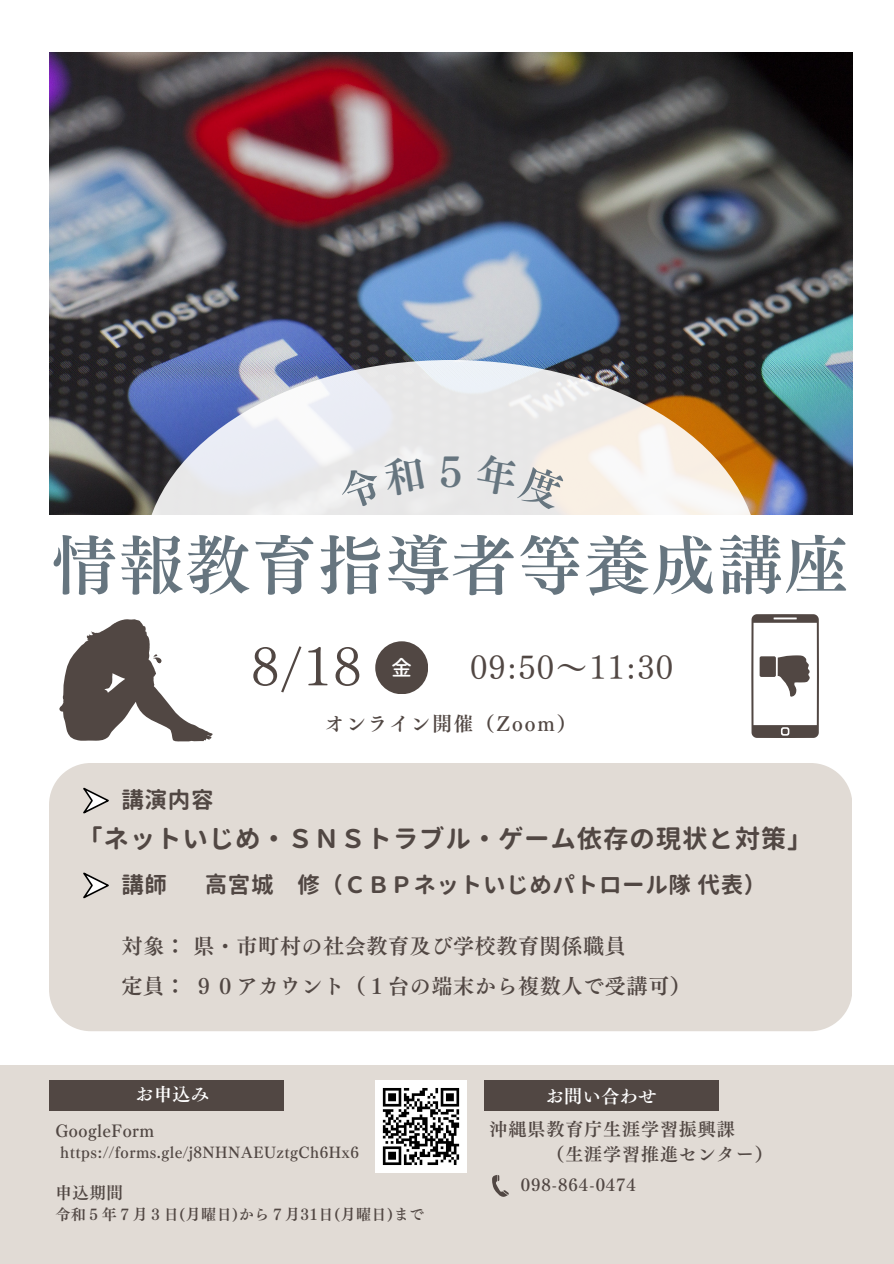
<style>
.page{position:relative;width:894px;height:1264px;background:#fff}
.page>*{position:absolute;margin:0;border:0;box-sizing:border-box;transform-origin:0 0}
.t1{font:64.5px "Canva Tsuku Min Pr 6 N B";letter-spacing:.03em;color:#66757f}
.t2{font:54px "Canva Tsuku Min Pr 6 N R";color:#514743}
.t3{font:40.5px "Canva Tsuku Min Pr 6 N B";color:#66757f}
.t4{font:33px "Canva Tsuku Min Pr 6 N R";letter-spacing:.03em;color:#514743}
.t5{font:700 25.5px "Gen Jyuu Gothic";letter-spacing:.03em;color:#514743}
.t6{font:700 22.5px "Gen Jyuu Gothic";letter-spacing:.03em;color:#514743}
.t7{font:21px "Canva Tsuku Min Pr 6 N B";letter-spacing:.03em;color:#514743}
.t8{font:500 21px "Gen Jyuu Gothic";color:#fff}
.t9{font:19.5px "Canva Tsuku Min Pr 6 N B";letter-spacing:.1em;color:#514743}
.t10{font:18px "Canva Tsuku Min Pr 6 N B";letter-spacing:.05em;color:#514743}
.t11{font:18px "Canva Tsuku Min Pr 6 N B";letter-spacing:.03em;color:#fff}
.t12{font:16.5px "Canva Tsuku Min Pr 6 N B";letter-spacing:.03em;color:#514743}
.t13{font:16.5px "Canva Tsuku Min Pr 6 N B";letter-spacing:.05em;color:#514743}
.t14{font:15px "Canva Tsuku Min Pr 6 N B";letter-spacing:.03em;color:#514743}
</style>
<div class="page">
<img style="left:49px;top:52px;width:803px;height:462px">
<svg style="left:143px;top:360px;width:615px;height:403px"></svg>
<div style="left:375px;top:641px;width:53px;height:53px;background:#514743;border-radius:50%"></div>
<div style="left:0;top:1065px;width:893px;height:198px;background:#e1dbd5"></div>
<svg style="left:492px;top:1175px;width:16px;height:22px"></svg>
<div style="left:483px;top:1080px;width:235px;height:30px;background:#514743"></div>
<div style="left:49px;top:763px;width:802px;height:268px;background:#e1dbd5"></div>
<svg style="left:83px;top:787px;width:26px;height:26px"></svg>
<svg style="left:83px;top:872px;width:26px;height:26px"></svg>
<div style="left:49px;top:1080px;width:235px;height:30px;background:#514743"></div>
<svg style="left:751px;top:614px;width:67px;height:124px"></svg>
<svg style="left:59px;top:619px;width:154px;height:122px"></svg>
<img style="left:375px;top:1080px;width:91px;height:91px">
<svg style="left:335px;top:454px;width:90px;height:57px"></svg>
<svg style="left:474px;top:453px;width:91px;height:58px;background:#ece9e6"></svg>
<p class="t3" style="left:430px;top:451px;width:42px">５</p>
<p class="t1" style="left:52px;top:532px;width:797px">情報教育指導者等養成講座</p>
<p class="t2" style="left:251px;top:640px;width:112px">8/18</p>
<p class="t4" style="left:470px;top:650px;width:205px">09:50〜11:30</p>
<p class="t9" style="left:325px;top:713px;width:253px">オンライン開催（Zoom）</p>
<p class="t8" style="left:391px;top:653px;width:23px">金</p>
<p class="t6" style="left:121px;top:783px;width:94px">講演内容</p>
<p class="t5" style="left:77px;top:820px;width:736px">「ネットいじめ・ＳＮＳトラブル・ゲーム依存の現状と対策」</p>
<p class="t6" style="left:121px;top:868px;width:47px">講師</p>
<p class="t6" style="left:205px;top:868px;width:563px">高宮城 修（ＣＢＰネットいじめパトロール隊代表）</p>
<p class="t7" style="left:121px;top:935px;width:505px">対象：県・市町村の社会教育及び学校教育関係職員</p>
<p class="t7" style="left:121px;top:975px;width:570px">定員：９０アカウント（１台の端末から複数人で受講可）</p>
<p class="t11" style="left:135px;top:1085px;width:75px">お申込み</p>
<p class="t12" style="left:55px;top:1122px;width:100px">GoogleForm</p>
<p class="t14" style="left:60px;top:1145px;width:300px">https://forms.gle/j8NHNAEUztgCh6Hx6</p>
<p class="t12" style="left:55px;top:1184px;width:69px">申込期間</p>
<p class="t14" style="left:55px;top:1207px;width:370px">令和５年７月３日(月曜日)から７月31日(月曜日)まで</p>
<p class="t11" style="left:545px;top:1086px;width:112px">お問い合わせ</p>
<p class="t10" style="left:489px;top:1120px;width:247px">沖縄県教育庁生涯学習振興課</p>
<p class="t10" style="left:546px;top:1145px;width:228px">（生涯学習推進センター）</p>
<p class="t13" style="left:520px;top:1176px;width:116px">098-864-0474</p>
</div>
